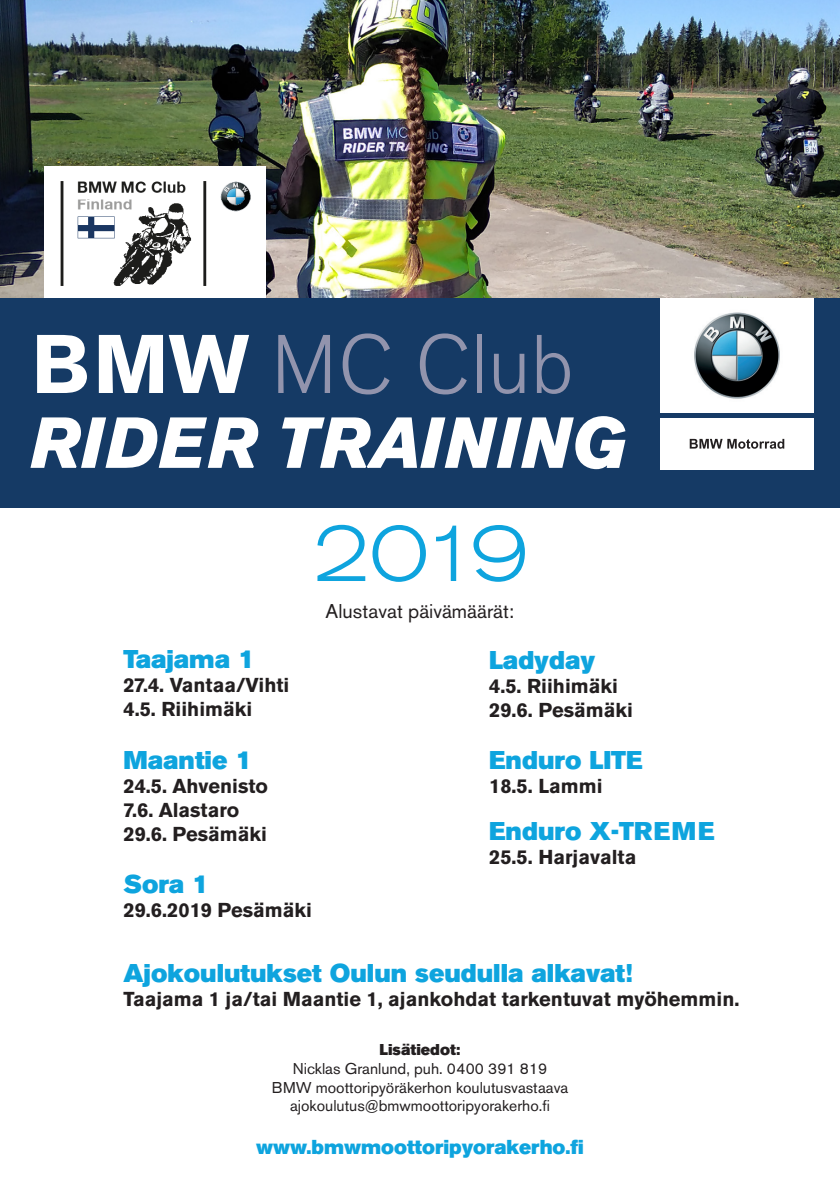
<style>
.page{position:relative;width:840px;height:1191px;background:#fff}
.page>*{position:absolute;margin:0;border:0;box-sizing:border-box;transform-origin:0 0}
.t1{font:300 82.2px "Akzidenz Grotesk BE";color:#9294ad}
.gmail-paragraph{font:300 expanded 80px "Akzidenz Grotesk BE";color:#0ea4de}
.t2{font:italic 700 69px "Akzidenz Grotesk BE";letter-spacing:.03em;color:#fff}
.gmail-paragraph-2{font:25.4px "Akzidenz Grotesk BE Super";color:#0ea4de}
.gmail-paragraph-3{font:700 20px/24px "Akzidenz Grotesk BE";color:#231f20}
.Normal__Web{font:20px "Akzidenz Grotesk BE Super";color:#0ea4de}
.gmail-paragraph-4{font:19.8px "Akzidenz Grotesk BE";color:#231f20}
.Normal__Web-2{font:15.6px "Akzidenz Grotesk BE";color:#231f20}
.t3{font:15.6px "Akzidenz Grotesk BE Super";color:#231f20}
.s1{font-weight:700;color:#fff}
</style>
<div class="page">
<img style="left:0;top:0;width:839px;height:298px">
<img style="left:44px;top:166px;width:221px;height:132px">
<div style="left:0;top:298px;width:839px;height:210px;background:#153a65"></div>
<div style="left:659px;top:418px;width:154px;height:51px;background:#fff"></div>
<svg style="left:689px;top:439px;width:94px;height:10px"></svg>
<img style="left:660px;top:298px;width:153px;height:114px">
<svg style="left:30px;top:417px;width:229px;height:51px"></svg>
<svg style="left:282px;top:416px;width:344px;height:54px"></svg>
<p class="t1" style="left:31px;top:318px;width:543px"><span class="s1">BMW</span> MC Club</p>
<p class="t2" style="left:31px;top:402px;width:598px">RIDER TRAINING</p>
<p class="gmail-paragraph" style="left:311px;top:508px;width:218px">2019</p>
<p class="gmail-paragraph-2" style="left:123px;top:645px;width:133px">Taajama 1</p>
<p class="gmail-paragraph-3" style="left:123px;top:673px;width:167px">27.4. Vantaa/Vihti</p>
<p class="gmail-paragraph-3" style="left:123px;top:697px;width:130px">4.5. Riihimäki</p>
<p class="gmail-paragraph-2" style="left:123px;top:745px;width:130px">Maantie 1</p>
<p class="gmail-paragraph-3" style="left:123px;top:774px;width:146px">24.5. Ahvenisto</p>
<p class="gmail-paragraph-3" style="left:123px;top:798px;width:117px">7.6. Alastaro</p>
<p class="gmail-paragraph-3" style="left:123px;top:822px;width:145px">29.6. Pesämäki</p>
<p class="gmail-paragraph-2" style="left:123px;top:869px;width:87px">Sora 1</p>
<p class="gmail-paragraph-3" style="left:123px;top:898px;width:190px">29.6.2019 Pesämäki</p>
<p class="gmail-paragraph-4" style="left:325px;top:600px;width:190px">Alustavat päivämäärät:</p>
<p class="gmail-paragraph-2" style="left:489px;top:645px;width:108px">Ladyday</p>
<p class="gmail-paragraph-3" style="left:489px;top:674px;width:145px">4.5. Riihimäki<br>29.6. Pesämäki</p>
<p class="gmail-paragraph-2" style="left:489px;top:745px;width:155px">Enduro LITE</p>
<p class="gmail-paragraph-3" style="left:489px;top:774px;width:115px">18.5. Lammi</p>
<p class="gmail-paragraph-2" style="left:489px;top:817px;width:227px">Enduro X-TREME</p>
<p class="gmail-paragraph-3" style="left:489px;top:845px;width:149px">25.5. Harjavalta</p>
<p class="gmail-paragraph-2" style="left:123px;top:958px;width:510px">Ajokoulutukset Oulun seudulla alkavat!</p>
<p class="gmail-paragraph-3" style="left:123px;top:987px;width:617px">Taajama 1 ja/tai Maantie 1, ajankohdat tarkentuvat myöhemmin.</p>
<p class="t3" style="left:379px;top:1040px;width:82px">Lisätiedot:</p>
<p class="Normal__Web-2" style="left:293px;top:1059px;width:256px">Nicklas Granlund, puh. 0400 391 819</p>
<p class="Normal__Web-2" style="left:271px;top:1077px;width:298px">BMW moottoripyöräkerhon koulutusvastaava</p>
<p class="Normal__Web-2" style="left:290px;top:1096px;width:261px">ajokoulutus@bmwmoottoripyorakerho.fi</p>
<p class="Normal__Web" style="left:256px;top:1135px;width:329px">www.bmwmoottoripyorakerho.fi</p>
</div>
